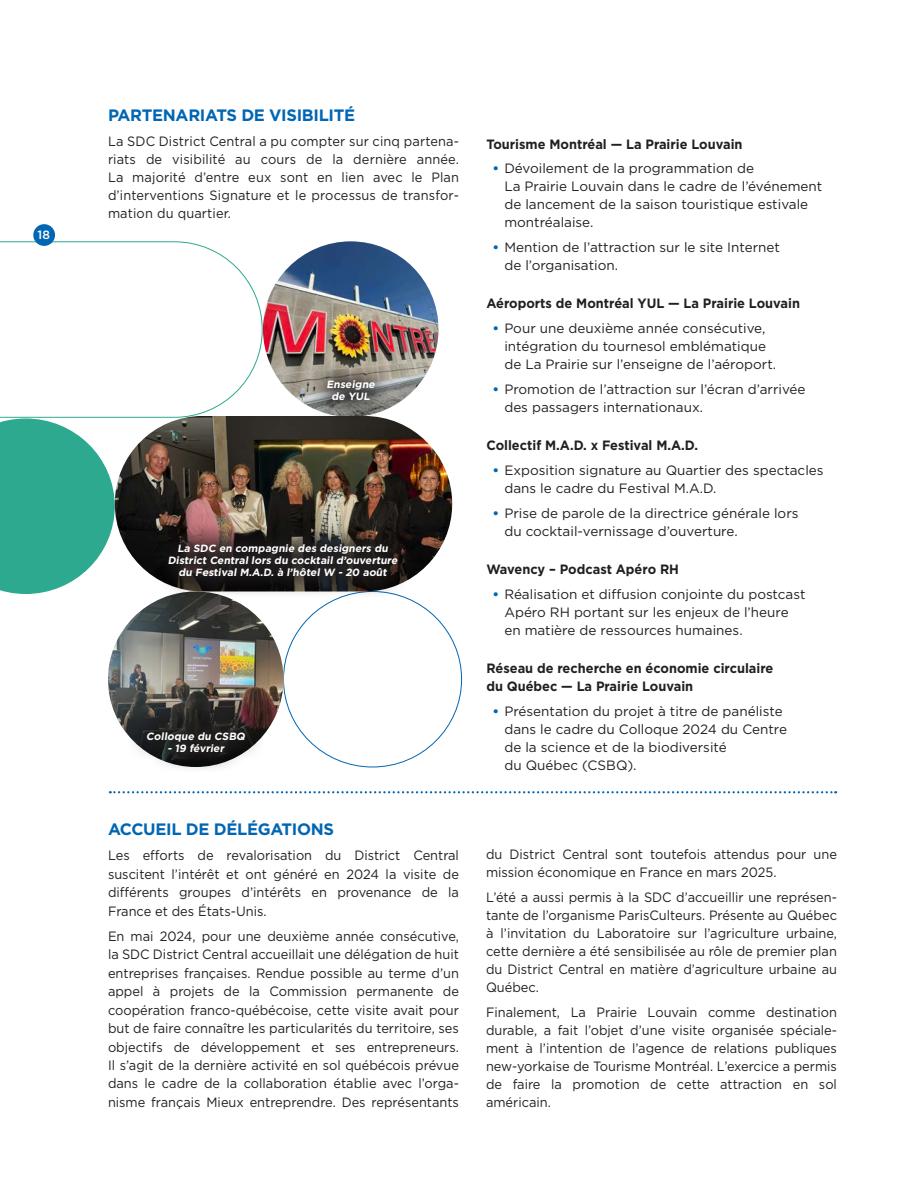
<style>
.page{position:relative;width:918px;height:1188px;background:#fff}
.page>*{position:absolute;margin:0;border:0;box-sizing:border-box;transform-origin:0 0}
.Sous_titre{font:700 16.5px "Gotham";letter-spacing:-.02em;color:#0166b3}
.TEXTE{font:13.5px/18px "Gotham";color:#231f20;text-align:justify;scale:.95 1}
.TEXTE-2{font:13.5px/18px "Gotham";color:#231f20}
.sous_sous_titre{font:700 13.5px/18px "Gotham";color:#231f20;scale:.95 1}
.t1{font:500 12px "Gotham";color:#fff}
.Légendes{font:700 10.5px/12px "Gotham";color:#fff;text-align:center}
.s1{font-weight:700;color:#0166b3}
</style>
<div class="page">
<svg style="left:110px;top:791px;width:726px;height:2px"></svg>
<img style="left:263px;top:241px;width:175px;height:176px;border-radius:88px">
<svg style="left:0;top:419px;width:115px;height:175px;background:#4cb6a0"></svg>
<img style="left:108px;top:591px;width:176px;height:176px;border-radius:88px">
<img style="left:115px;top:416px;width:337px;height:175px;border-radius:88px">
<svg style="left:0;top:241px;width:263px;height:177px"></svg>
<svg style="left:147px;top:523px;width:271px;height:75px;background:#403a38"></svg>
<svg style="left:306px;top:359px;width:89px;height:63px;background:#807d77"></svg>
<svg style="left:126px;top:711px;width:140px;height:58px"></svg>
<div style="left:33px;top:224px;width:22px;height:22px;background:#0166b3;border-radius:50%"></div>
<p class="t1" style="left:38px;top:227px;width:14px">18</p>
<p class="Sous_titre" style="left:108px;top:104px;width:249px">PARTENARIATS DE VISIBILITÉ</p>
<p class="TEXTE" style="left:108px;top:132px;width:371px">La SDC District Central a pu compter sur cinq partena&shy;riats de visibilité au cours de la dernière année.<br>La majorité d’entre eux sont en lien avec le Plan d’interventions Signature et le processus de transfor&shy;mation du quartier.</p>
<p class="Légendes" style="left:326px;top:378px;width:52px">Enseigne de YUL</p>
<p class="Légendes" style="left:168px;top:543px;width:233px">La SDC en compagnie des designers du<br>District Central lors du cocktail d’ouverture du Festival M.A.D. à l’hôtel W - 20 août</p>
<p class="Légendes" style="left:146px;top:730px;width:102px">Colloque du CSBQ</p>
<p class="Légendes" style="left:167px;top:742px;width:60px">- 19 février</p>
<p class="Sous_titre" style="left:108px;top:818px;width:228px">ACCUEIL DE DÉLÉGATIONS</p>
<p class="TEXTE" style="left:108px;top:846px;width:371px;line-height:18.5px">Les efforts de revalorisation du District Central suscitent l’intérêt et ont généré en 2024 la visite de différents groupes d’intérêts en provenance de la France et des États-Unis.</p>
<p class="TEXTE" style="left:108px;top:926px;width:371px;line-height:18.5px">En mai 2024, pour une deuxième année consécutive, la SDC District Central accueillait une délégation de huit entreprises françaises. Rendue possible au terme d’un appel à projets de la Commission permanente de coopération franco-québécoise, cette visite avait pour but de faire connaître les particularités du territoire, ses objectifs de développement et ses entrepreneurs.<br>Il s’agit de la dernière activité en sol québécois prévue dans le cadre de la collaboration établie avec l’orga&shy;nisme français Mieux entreprendre. Des représentants</p>
<p class="sous_sous_titre" style="left:486px;top:135px;width:271px">Tourisme Montréal — La Prairie Louvain</p>
<p class="TEXTE-2" style="left:504px;top:159px;width:319px;text-indent:-12px"><span class="s1">•</span> Dévoilement de la programmation de<br>La Prairie Louvain dans le cadre de l’événement de lancement de la saison touristique estivale montréalaise.</p>
<p class="TEXTE-2" style="left:504px;top:238px;width:277px;text-indent:-12px"><span class="s1">•</span> Mention de l’attraction sur le site Internet de l’organisation.</p>
<p class="sous_sous_titre" style="left:486px;top:294px;width:332px">Aéroports de Montréal YUL — La Prairie Louvain</p>
<p class="TEXTE-2" style="left:504px;top:319px;width:273px;text-indent:-12px"><span class="s1">•</span> Pour une deuxième année consécutive, intégration du tournesol emblématique de La Prairie sur l’enseigne de l’aéroport.</p>
<p class="TEXTE-2" style="left:504px;top:380px;width:303px;text-indent:-12px"><span class="s1">•</span> Promotion de l’attraction sur l’écran d’arrivée des passagers internationaux.</p>
<p class="sous_sous_titre" style="left:486px;top:436px;width:224px">Collectif M.A.D. x Festival M.A.D.</p>
<p class="TEXTE-2" style="left:504px;top:461px;width:321px;text-indent:-12px"><span class="s1">•</span> Exposition signature au Quartier des spectacles dans le cadre du Festival M.A.D.</p>
<p class="TEXTE-2" style="left:504px;top:504px;width:296px;text-indent:-12px"><span class="s1">•</span> Prise de parole de la directrice générale lors du cocktail-vernissage d’ouverture.</p>
<p class="sous_sous_titre" style="left:486px;top:560px;width:204px">Wavency – Podcast Apéro RH</p>
<p class="TEXTE-2" style="left:504px;top:585px;width:303px;text-indent:-12px"><span class="s1">•</span> Réalisation et diffusion conjointe du postcast<br>Apéro RH portant sur les enjeux de l’heure en matière de ressources humaines.</p>
<p class="sous_sous_titre" style="left:486px;top:659px;width:304px">Réseau de recherche en économie circulaire du Québec — La Prairie Louvain</p>
<p class="TEXTE-2" style="left:504px;top:702px;width:284px;text-indent:-12px"><span class="s1">•</span> Présentation du projet à titre de panéliste dans le cadre du Colloque 2024 du Centre de la science et de la biodiversité<br>du Québec (CSBQ).</p>
<p class="TEXTE" style="left:486px;top:845px;width:371px">du District Central sont toutefois attendus pour une mission économique en France en mars 2025.</p>
<p class="TEXTE" style="left:486px;top:888px;width:371px">L’été a aussi permis à la SDC d’accueillir une représen&shy;tante de l’organisme ParisCulteurs. Présente au Québec à l’invitation du Laboratoire sur l’agriculture urbaine, cette dernière a été sensibilisée au rôle de premier plan du District Central en matière d’agriculture urbaine au Québec.</p>
<p class="TEXTE" style="left:486px;top:1003px;width:371px">Finalement, La Prairie Louvain comme destination durable, a fait l’objet d’une visite organisée spéciale&shy;ment à l’intention de l’agence de relations publiques new-yorkaise de Tourisme Montréal. L’exercice a permis de faire la promotion de cette attraction en sol américain.</p>
</div>
